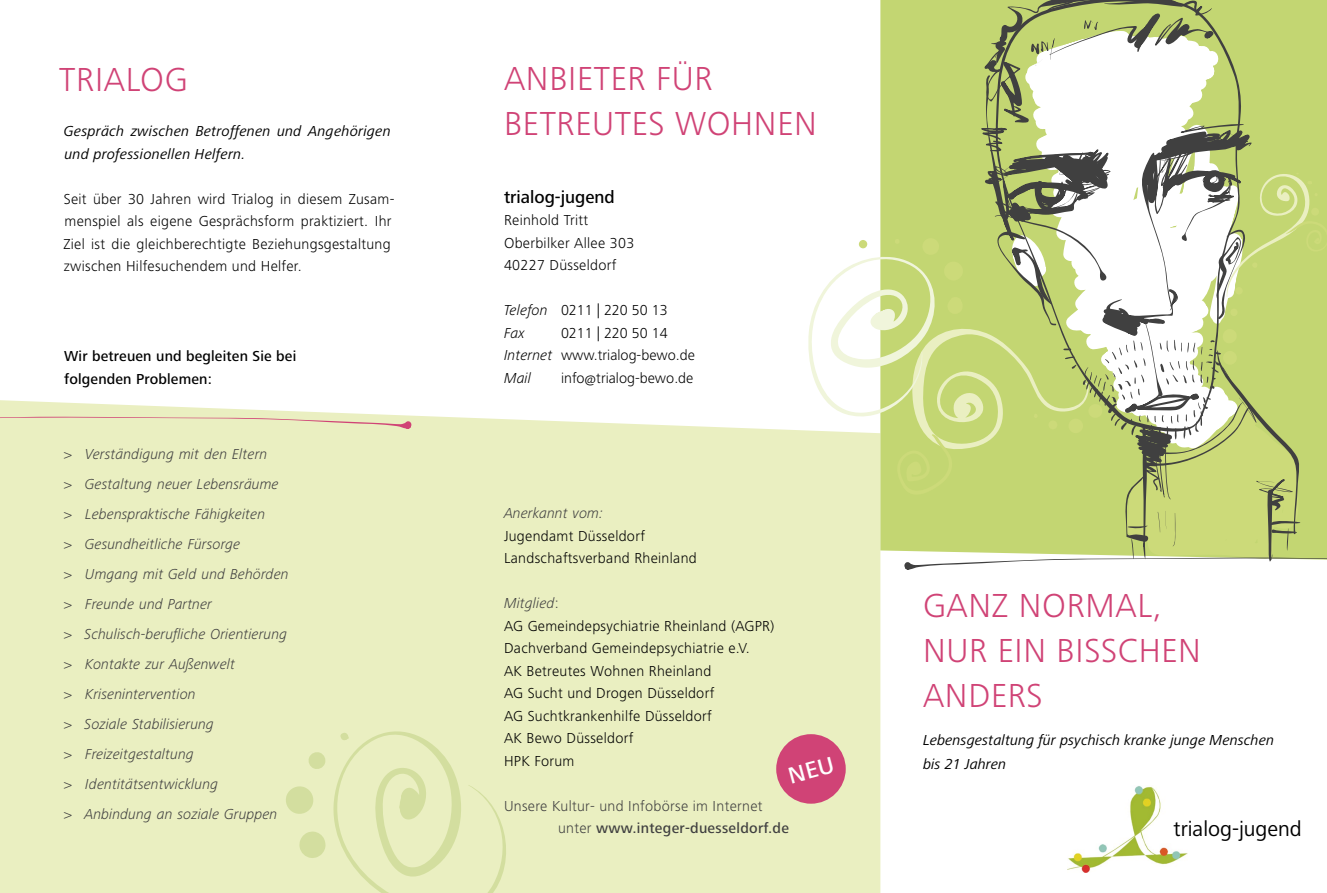
<style>
.page{position:relative;width:1327px;height:893px;background:#fff}
.page>*{position:absolute;margin:0;border:0;box-sizing:border-box;transform-origin:0 0}
.t1{font:300 34.5px/45px "Frutiger Next LT";letter-spacing:.02em;color:#d04376}
.t2{font:21.75px "Frutiger Next LT";color:#000}
.t3{font:500 18px "Frutiger Next LT";color:#000}
.t4{font:300 15px/22.5px "Frutiger Next LT";letter-spacing:.02em;color:#000}
.t5{font:italic 300 15px/30px "Frutiger Next LT";color:#404040}
.t6{font:italic 15px/22.5px "Frutiger Next LT";letter-spacing:.01em;color:#000}
.t7{font:300 15px/22.5px "Frutiger Next LT";color:#000}
.t8{font:300 15px/22.5px "Frutiger Next LT";letter-spacing:.02em;color:#404040}
.t9{font:500 15px/22.5px "Frutiger Next LT";letter-spacing:.01em;color:#000}
.s1{font-style:italic}
.s2{font-style:italic;color:#404040}
.s3{color:#404040}
.s4{font-weight:500}
</style>
<div class="page">
<div style="left:0;top:400px;width:880px;height:493px;background:#eaefc1"></div>
<img style="left:1067px;top:786px;width:120px;height:86px">
<div style="left:776px;top:734px;width:70px;height:70px;background:#d04376;border-radius:50%"></div>
<svg style="left:806px;top:0;width:520px;height:571px"></svg>
<svg style="left:0;top:417px;width:411px;height:14px;background:#e8e3bb"></svg>
<svg style="left:284px;top:723px;width:236px;height:170px;background:#e6ecbc"></svg>
<h1 class="t1" style="left:59px;top:58px;width:130px">TRIALOG</h1>
<p class="t6" style="left:64px;top:120px;width:328px">Gespräch zwischen Betroffenen und Angehörigen und professionellen Helfern.</p>
<p class="t4" style="left:63px;top:188px;width:332px">Seit über 30 Jahren wird Trialog in diesem Zusam&shy;menspiel als eigene Gesprächsform praktiziert. Ihr Ziel ist die gleichberechtigte Beziehungsgestaltung zwischen Hilfesuchendem und Helfer.</p>
<p class="t9" style="left:64px;top:345px;width:234px">Wir betreuen und begleiten Sie bei folgenden Problemen:</p>
<p class="t5" style="left:64px;top:439px;width:226px">&gt; Verständigung mit den Eltern<br>&gt; Gestaltung neuer Lebensräume &gt; Lebenspraktische Fähigkeiten<br>&gt; Gesundheitliche Fürsorge<br>&gt; Umgang mit Geld und Behörden &gt; Freunde und Partner<br>&gt; Schulisch-berufliche Orientierung &gt; Kontakte zur Außenwelt<br>&gt; Krisenintervention<br>&gt; Soziale Stabilisierung<br>&gt; Freizeitgestaltung<br>&gt; Identitätsentwicklung<br>&gt; Anbindung an soziale Gruppen</p>
<h1 class="t1" style="left:504px;top:57px;width:314px">ANBIETER FÜR<br>BETREUTES WOHNEN</h1>
<p class="t3" style="left:504px;top:187px;width:112px">trialog-jugend</p>
<p class="t4" style="left:504px;top:209px;width:132px">Reinhold Tritt<br>Oberbilker Allee 303<br>40227 Düsseldorf</p>
<p class="t7" style="left:504px;top:299px;width:165px"><span class="s1">Telefon</span> 0211 | 220 50 13<br><span class="s1">Fax</span></p>
<p class="t7" style="left:504px;top:322px;width:192px;text-indent:57px">0211 | 220 50 14<br><span class="s1">Internet</span> www.trialog-bewo.de<br><span class="s1">Mail</span></p>
<p class="t7" style="left:561px;top:367px;width:134px">info@trialog-bewo.de</p>
<p class="t5" style="left:504px;top:498px;width:101px">Anerkannt vom:</p>
<p class="t4" style="left:504px;top:524px;width:194px">Jugendamt Düsseldorf<br>Landschaftsverband Rheinland</p>
<p class="t4" style="left:504px;top:592px;width:272px"><span class="s2">Mitglied</span><span class="s3">:<br></span>AG Gemeindepsychiatrie Rheinland (AGPR)<br>Dachverband Gemeindepsychiatrie e.V.<br>AK Betreutes Wohnen Rheinland<br>AG Sucht und Drogen Düsseldorf<br>AG Suchtkrankenhilfe Düsseldorf<br>AK Bewo Düsseldorf<br>HPK Forum</p>
<p class="t8" style="left:558px;top:794px;width:232px;text-indent:-54px">Unsere Kultur- und Infobörse im Internet unter <span class="s4">www.integer-duesseldorf.de</span></p>
<h1 class="t1" style="left:923px;top:583px;width:279px">GANZ NORMAL,<br>NUR EIN BISSCHEN<br>ANDERS</h1>
<p class="t6" style="left:923px;top:728px;width:352px;line-height:24px">Lebensgestaltung für psychisch kranke junge Menschen bis 21 Jahren</p>
<h2 class="t2" style="left:1173px;top:817px;width:130px">trialog-jugend</h2>
</div>
